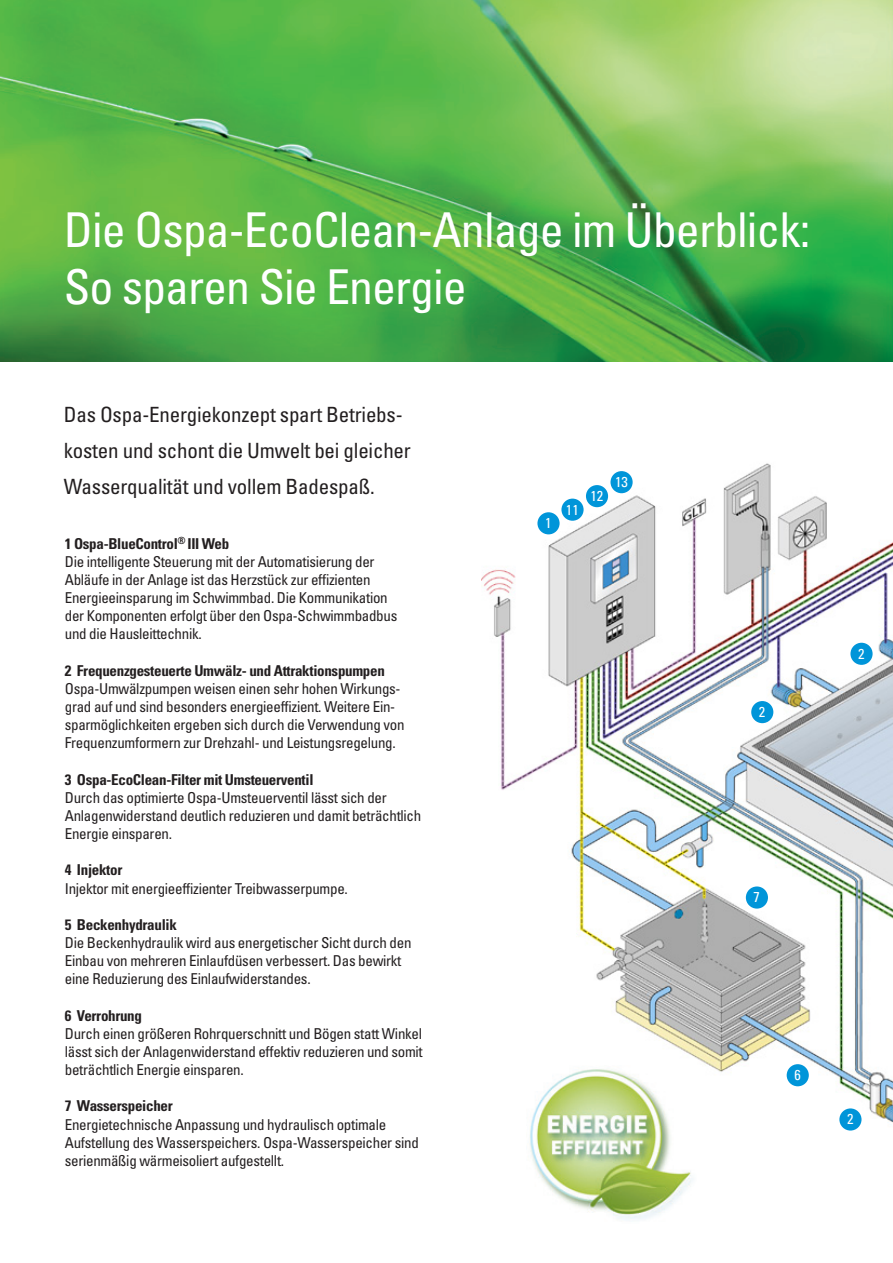
<style>
.page{position:relative;width:893px;height:1263px;background:#fff}
.page>*{position:absolute;margin:0;border:0;box-sizing:border-box;transform-origin:0 0}
.t1{font:condensed 48px/57px "Univers LT Std";letter-spacing:-.02em;color:#fff}
.t2{font:condensed 21px/36.3px "Univers LT Std";letter-spacing:-.01em;color:#231f20}
.t3{font:condensed 15px/18.1px "Univers LT Std";letter-spacing:-.02em;color:#231f20}
.t4{font:700 condensed 15px "Univers LT Std";letter-spacing:-.02em;color:#231f20}
.t5{font:condensed 14.4px "Univers LT Std";color:#fff}
.s1{font-weight:700}
</style>
<div class="page">
<img style="left:0;top:0;width:893px;height:361px">
<img style="left:482px;top:463px;width:411px;height:668px">
<div style="left:537px;top:512px;width:23px;height:22px;background:#0095d9;border-radius:50%"></div>
<div style="left:746px;top:886px;width:22px;height:22px;background:#0095d9;border-radius:50%"></div>
<div style="left:787px;top:1064px;width:22px;height:22px;background:#0095d9;border-radius:50%"></div>
<div style="left:586px;top:485px;width:22px;height:22px;background:#0095d9;border-radius:50%"></div>
<div style="left:561px;top:499px;width:23px;height:22px;background:#0095d9;border-radius:50%"></div>
<div style="left:610px;top:471px;width:23px;height:22px;background:#0095d9;border-radius:50%"></div>
<div style="left:839px;top:1108px;width:22px;height:22px;background:#0095d9;border-radius:50%"></div>
<div style="left:751px;top:701px;width:22px;height:22px;background:#0095d9;border-radius:50%"></div>
<div style="left:850px;top:643px;width:23px;height:22px;background:#0095d9;border-radius:50%"></div>
<img style="left:527px;top:1066px;width:175px;height:154px">
<h1 class="t1" style="left:64px;top:201px;width:748px">Die Ospa-EcoClean-Anlage im Überblick:<br>So sparen Sie Energie</h1>
<h2 class="t2" style="left:64px;top:396px;width:349px">Das Ospa-Energiekonzept spart Betriebs&shy;kosten und schont die Umwelt bei gleicher<br>Wasserqualität und vollem Badespaß.</h2>
<p class="t3" style="left:65px;top:534px;width:334px"><span class="s1">1 Ospa-BlueControl</span><sup>®</sup> <span class="s1">III Web<br></span>Die intelligente Steuerung mit der Automatisierung der Abläufe in der Anlage ist das Herzstück zur effizienten Energieeinsparung im Schwimmbad. Die Kommunikation der Komponenten erfolgt über den Ospa-Schwimmbadbus und die Hausleittechnik.</p>
<p class="t4" style="left:65px;top:661px;width:321px">2 Frequenzgesteuerte Umwälz- und Attraktionspumpen</p>
<p class="t3" style="left:65px;top:679px;width:341px">Ospa-Umwälzpumpen weisen einen sehr hohen Wirkungs&shy;grad auf und sind besonders energieeffizient. Weitere Ein&shy;sparmöglichkeiten ergeben sich durch die Verwendung von Frequenzumformern zur Drehzahl- und Leistungsregelung.</p>
<p class="t4" style="left:65px;top:770px;width:250px">3 Ospa-EcoClean-Filter mit Umsteuerventil</p>
<p class="t3" style="left:65px;top:788px;width:358px">Durch das optimierte Ospa-Umsteuerventil lässt sich der<br>Anlagenwiderstand deutlich reduzieren und damit beträchtlich<br>Energie einsparen.</p>
<p class="t4" style="left:65px;top:861px;width:59px">4 Injektor</p>
<p class="t3" style="left:65px;top:879px;width:285px">Injektor mit energieeffizienter Treibwasserpumpe.</p>
<p class="t4" style="left:65px;top:915px;width:114px">5 Beckenhydraulik</p>
<p class="t3" style="left:65px;top:933px;width:348px">Die Beckenhydraulik wird aus energetischer Sicht durch den<br>Einbau von mehreren Einlaufdüsen verbessert. Das bewirkt eine Reduzierung des Einlaufwiderstandes.</p>
<p class="t4" style="left:65px;top:1006px;width:79px">6 Verrohrung</p>
<p class="t3" style="left:65px;top:1024px;width:359px;text-align:justify">Durch einen größeren Rohrquerschnitt und Bögen statt Winkel lässt sich der Anlagenwiderstand effektiv reduzieren und somit beträchtlich Energie einsparen.</p>
<p class="t4" style="left:65px;top:1097px;width:109px">7 Wasserspeicher</p>
<p class="t3" style="left:65px;top:1115px;width:356px">Energietechnische Anpassung und hydraulisch optimale<br>Aufstellung des Wasserspeichers. Ospa-Wasserspeicher sind serienmäßig wärmeisoliert aufgestellt.</p>
<p class="t5" style="left:545px;top:514px;width:8px">1</p>
<p class="t5" style="left:566px;top:500px;width:14px">11</p>
<p class="t5" style="left:590px;top:487px;width:14px">12</p>
<p class="t5" style="left:615px;top:473px;width:14px">13</p>
<p class="t5" style="left:759px;top:703px;width:8px">2</p>
<p class="t5" style="left:754px;top:888px;width:8px">7</p>
<p class="t5" style="left:794px;top:1066px;width:8px">6</p>
<p class="t5" style="left:858px;top:644px;width:8px">2</p>
<p class="t5" style="left:847px;top:1110px;width:8px">2</p>
</div>
